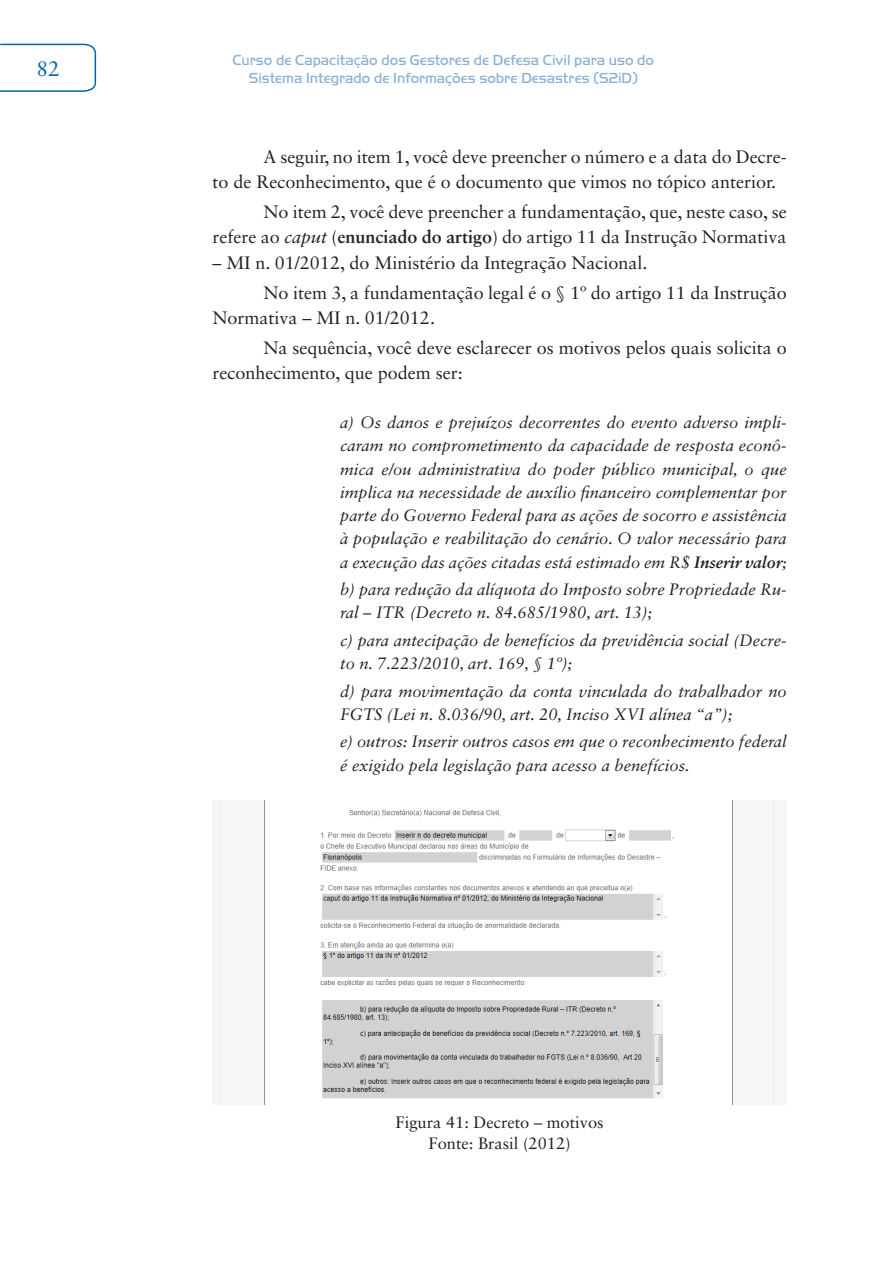
<style>
.page{position:relative;width:893px;height:1263px;background:#fff}
.page>*{position:absolute;margin:0;border:0;box-sizing:border-box;transform-origin:0 0}
.t1{font:21px "Sabon LT Std";color:#0068a5}
.Corpo_Texto{font:18px/25.5px "Sabon LT Std";color:#231f20}
.Citação{font:italic 16.5px/23.2px "Sabon LT Std";color:#231f20}
.Legenda{font:16.5px/21px "Sabon LT Std";color:#231f20;text-align:center}
.t2{font:15px/18px "Handel Got D Ligh";color:#8aafd5;text-align:center}
.s1{font-style:italic}
.s2{font-weight:700}
</style>
<div class="page">
<svg style="left:0;top:43px;width:97px;height:49px"></svg>
<img style="left:218px;top:800px;width:556px;height:304px">
<p class="t1" style="left:36px;top:56px;width:25px">82</p>
<p class="t2" style="left:232px;top:51px;width:423px">Curso de Capacitação dos Gestores de Defesa Civil para uso do<br>Sistema Integrado de Informações sobre Desastres (S2iD)</p>
<p class="Corpo_Texto" style="left:213px;top:143px;width:576px;text-indent:51px">A seguir, no item 1, você deve preencher o número e a data do Decre&shy;to de Reconhecimento, que é o documento que vimos no tópico anterior.</p>
<p class="Corpo_Texto" style="left:213px;top:199px;width:576px;text-align:right">No item 2, você deve preencher a fundamentação, que, neste caso, se<br>refere ao <span class="s1">caput</span> (<span class="s2">enunciado do artigo</span>) do artigo 11 da Instrução Normativa</p>
<p class="Corpo_Texto" style="left:213px;top:250px;width:436px">– MI n. 01/2012, do Ministério da Integração Nacional.</p>
<p class="Corpo_Texto" style="left:213px;top:279px;width:576px;text-indent:51px">No item 3, a fundamentação legal é o § 1º do artigo 11 da Instrução<br>Normativa – MI n. 01/2012.</p>
<p class="Corpo_Texto" style="left:213px;top:335px;width:576px;text-indent:51px">Na sequência, você deve esclarecer os motivos pelos quais solicita o reconhecimento, que podem ser:</p>
<p class="Citação" style="left:340px;top:411px;width:448px;text-align:justify">a) Os danos e prejuízos decorrentes do evento adverso impli&shy;caram no comprometimento da capacidade de resposta econô&shy;mica e/ou administrativa do poder público municipal, o que implica na necessidade de auxílio financeiro complementar por parte do Governo Federal para as ações de socorro e assistência à população e reabilitação do cenário. O valor necessário para a execução das ações citadas está estimado em R$ <span class="s2">Inserir valor</span>;</p>
<p class="Citação" style="left:340px;top:578px;width:448px">b) para redução da alíquota do Imposto sobre Propriedade Ru&shy;ral – ITR (Decreto n. 84.685/1980, art. 13);</p>
<p class="Citação" style="left:340px;top:628px;width:448px">c) para antecipação de benefícios da previdência social (Decre&shy;to n. 7.223/2010, art. 169, § 1º);</p>
<p class="Citação" style="left:340px;top:679px;width:448px">d) para movimentação da conta vinculada do trabalhador no<br>FGTS (Lei n. 8.036/90, art. 20, Inciso XVI alínea “a”);</p>
<p class="Citação" style="left:340px;top:730px;width:448px">e) outros: Inserir outros casos em que o reconhecimento federal é exigido pela legislação para acesso a benefícios.</p>
<p class="Legenda" style="left:396px;top:1111px;width:210px">Figura 41: Decreto – motivos<br>Fonte: Brasil (2012)</p>
</div>
